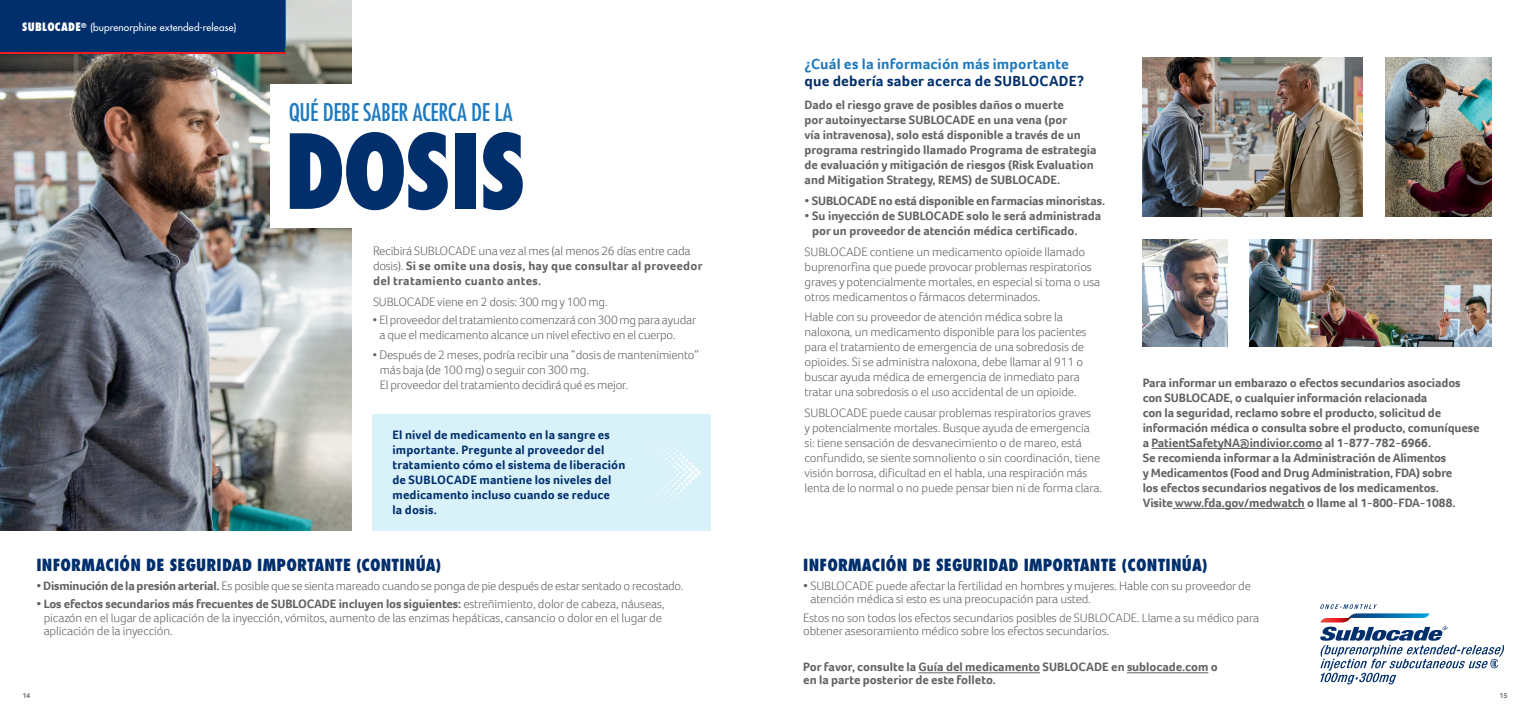
<style>
.page{position:relative;width:1530px;height:720px;background:#fff}
.page>*{position:absolute;margin:0;border:0;box-sizing:border-box;transform-origin:0 0}
.t1{font:800 condensed 100.25px "Futura Std";letter-spacing:-.03em;color:#002f6c}
.t2{font:condensed 23.75px "Futura Std";letter-spacing:-.015em;color:#1e79be}
.t3{font:800 condensed 16.25px "Futura Std";letter-spacing:.01em;color:#002f6c}
.t4{font:700 15px/17.5px "Foco";letter-spacing:.01em;color:#1e79be}
.Paragraph_Style_1{font:300 12.5px/15px "Foco";letter-spacing:-.01em;color:#626262}
.Paragraph_Style_1-2{font:700 12.5px/15px "Foco";letter-spacing:-.01em;color:#626262}
.generic_headline{font:300 12.5px/15px "Foco";letter-spacing:-.02em;color:#626262}
.t5{font:700 12.5px/15px "Foco";letter-spacing:.01em;color:#002f6c}
.generic_headline-2{font:700 12.5px/15px "Foco";letter-spacing:.02em;color:#626262}
.t6{font:500 10px "Futura Std";letter-spacing:.015em;color:#fff}
.t7{font:700 7.5px "Foco";color:#787878}
.s1{font-weight:800;font-stretch:condensed;font-size:11.25px}
.s2{font-weight:300}
.s3{font-weight:700}
.s4{color:#002f6c}
</style>
<div class="page">
<img style="left:0;top:0;width:352px;height:531px">
<div style="left:270px;top:84px;width:269px;height:144px;background:#fff"></div>
<div style="left:373px;top:414px;width:338px;height:117px;background:#d9f2fa"></div>
<svg style="left:655px;top:445px;width:46px;height:55px"></svg>
<img style="left:1143px;top:58px;width:220px;height:159px">
<img style="left:1385px;top:58px;width:107px;height:159px">
<img style="left:1250px;top:239px;width:242px;height:108px">
<img style="left:1143px;top:239px;width:84px;height:108px">
<div style="left:0;top:0;width:286px;height:53px;background:#002f6c"></div>
<hr style="left:918px;top:672px;width:122px;height:1px;background:#626262">
<hr style="left:1127px;top:672px;width:81px;height:1px;background:#626262">
<svg style="left:1320px;top:604px;width:184px;height:80px"></svg>
<hr style="left:1152px;top:448px;width:171px;height:1px;background:#626262">
<hr style="left:1173px;top:508px;width:132px;height:1px;background:#626262">
<p class="t6" style="left:22px;top:21px;width:216px"><span class="s1">SUBLOCADE</span><sup>®</sup> (buprenorphine extended-release)</p>
<p class="t2" style="left:289px;top:98px;width:225px">QUÉ DEBE SABER ACERCA DE LA</p>
<p class="t1" style="left:284px;top:109px;width:244px">DOSIS</p>
<p class="generic_headline-2" style="left:373px;top:243px;width:331px"><span class="s2">Recibirá SUBLOCADE una vez al mes (al menos 26 días entre cada dosis).</span> Si se omite una dosis, hay que consultar al proveedor del tratamiento cuanto antes.</p>
<p class="generic_headline" style="left:373px;top:294px;width:236px">SUBLOCADE viene en 2 dosis: 300 mg y 100 mg.</p>
<p class="generic_headline" style="left:380px;top:312px;width:318px;text-indent:-7px">• El proveedor del tratamiento comenzará con 300 mg para ayudar a que el medicamento alcance un nivel efectivo en el cuerpo.</p>
<p class="generic_headline" style="left:380px;top:347px;width:321px;text-indent:-7px">• Después de 2 meses, podría recibir una “dosis de mantenimiento” más baja (de 100 mg) o seguir con 300 mg.<br>El proveedor del tratamiento decidirá qué es mejor.</p>
<p class="t5" style="left:393px;top:428px;width:234px">El nivel de medicamento en la sangre es importante. Pregunte al proveedor del tratamiento cómo el sistema de liberación de SUBLOCADE mantiene los niveles del medicamento incluso cuando se reduce<br>la dosis.</p>
<p class="t3" style="left:36px;top:555px;width:406px">INFORMACIÓN DE SEGURIDAD IMPORTANTE (CONTINÚA)</p>
<p class="Paragraph_Style_1" style="left:36px;top:578px;width:649px"><span class="s3">• Disminución de la presión arterial.</span> Es posible que se sienta mareado cuando se ponga de pie después de estar sentado o recostado.</p>
<p class="Paragraph_Style_1" style="left:44px;top:597px;width:622px;line-height:13.8px;text-indent:-7px"><span class="s3">• Los efectos secundarios más frecuentes de SUBLOCADE incluyen los siguientes:</span> estreñimiento, dolor de cabeza, náuseas, picazón en el lugar de aplicación de la inyección, vómitos, aumento de las enzimas hepáticas, cansancio o dolor en el lugar de aplicación de la inyección.</p>
<p class="t4" style="left:805px;top:55px;width:281px">¿Cuál es la información más importante <span class="s4">que debería saber acerca de SUBLOCADE?</span></p>
<p class="Paragraph_Style_1-2" style="left:805px;top:98px;width:294px">Dado el riesgo grave de posibles daños o muerte<br>por autoinyectarse SUBLOCADE en una vena (por<br>vía intravenosa), solo está disponible a través de un programa restringido llamado Programa de estrategia de evaluación y mitigación de riesgos (Risk Evaluation and Mitigation Strategy, REMS) de SUBLOCADE.</p>
<p class="Paragraph_Style_1-2" style="left:805px;top:193px;width:302px">• SUBLOCADE no está disponible en farmacias minoristas.</p>
<p class="Paragraph_Style_1-2" style="left:812px;top:208px;width:291px;text-indent:-8px">• Su inyección de SUBLOCADE solo le será administrada por un proveedor de atención médica certificado.</p>
<p class="Paragraph_Style_1" style="left:805px;top:244px;width:297px">SUBLOCADE contiene un medicamento opioide llamado buprenorfina que puede provocar problemas respiratorios graves y potencialmente mortales, en especial si toma o usa otros medicamentos o fármacos determinados.</p>
<p class="Paragraph_Style_1" style="left:805px;top:309px;width:283px">Hable con su proveedor de atención médica sobre la naloxona, un medicamento disponible para los pacientes para el tratamiento de emergencia de una sobredosis de opioides. Si se administra naloxona, debe llamar al 911 o buscar ayuda médica de emergencia de inmediato para tratar una sobredosis o el uso accidental de un opioide.</p>
<p class="Paragraph_Style_1" style="left:805px;top:405px;width:299px">SUBLOCADE puede causar problemas respiratorios graves<br>y potencialmente mortales. Busque ayuda de emergencia si: tiene sensación de desvanecimiento o de mareo, está confundido, se siente somnoliento o sin coordinación, tiene visión borrosa, dificultad en el habla, una respiración más lenta de lo normal o no puede pensar bien ni de forma clara.</p>
<p class="Paragraph_Style_1-2" style="left:1143px;top:375px;width:338px">Para informar un embarazo o efectos secundarios asociados con SUBLOCADE, o cualquier información relacionada<br>con la seguridad, reclamo sobre el producto, solicitud de información médica o consulta sobre el producto, comuníquese a PatientSafetyNA@indivior.como al 1-877-782-6966.<br>Se recomienda informar a la Administración de Alimentos<br>y Medicamentos (Food and Drug Administration, FDA) sobre<br>los efectos secundarios negativos de los medicamentos.<br>Visite www.fda.gov/medwatch o llame al 1-800-FDA-1088.</p>
<p class="t3" style="left:803px;top:555px;width:406px">INFORMACIÓN DE SEGURIDAD IMPORTANTE (CONTINÚA)</p>
<p class="Paragraph_Style_1" style="left:811px;top:578px;width:442px;line-height:13.8px;text-indent:-7px"><span class="s3">•</span> SUBLOCADE puede afectar la fertilidad en hombres y mujeres. Hable con su proveedor de atención médica si esto es una preocupación para usted.</p>
<p class="Paragraph_Style_1" style="left:803px;top:610px;width:457px;line-height:13.8px">Estos no son todos los efectos secundarios posibles de SUBLOCADE. Llame a su médico para obtener asesoramiento médico sobre los efectos secundarios.</p>
<p class="Paragraph_Style_1-2" style="left:803px;top:661px;width:416px;line-height:12.5px">Por favor, consulte la Guía del medicamento SUBLOCADE en sublocade.com o en la parte posterior de este folleto.</p>
<p class="t7" style="left:22px;top:690px;width:9px">14</p>
<p class="t7" style="left:1499px;top:690px;width:10px">15</p>
</div>
